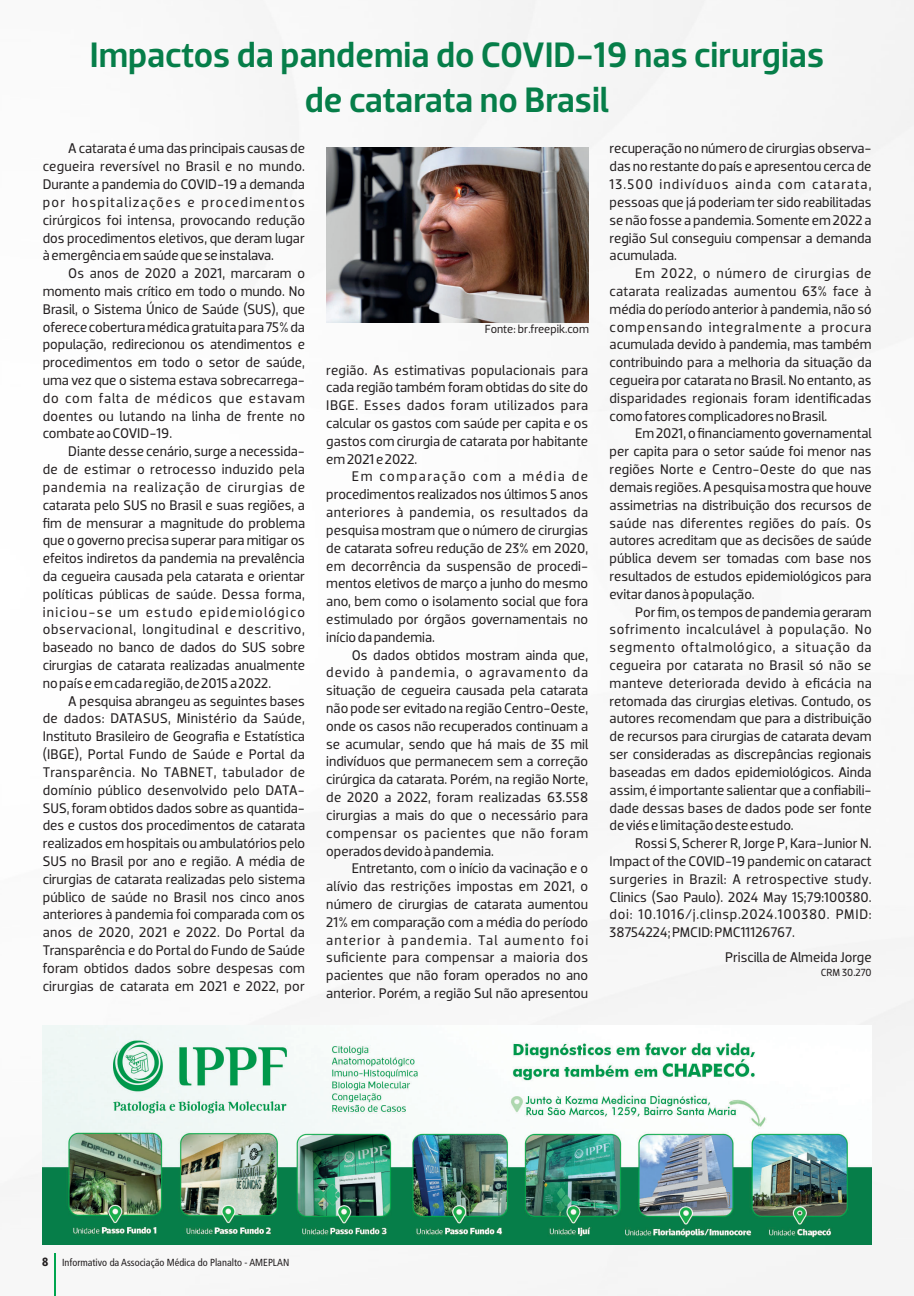
<style>
.page{position:relative;width:914px;height:1296px;background:#fff}
.page>*{position:absolute;margin:0;border:0;box-sizing:border-box;transform-origin:0 0}
.t1{font:500 36px/45px "Dobra";color:#067e49;text-align:center}
.t2{font:14.25px/17.9px "Dobra";color:#231f20;text-align:justify}
.t3{font:12px "Dobra";color:#231f20}
.t4{font:10.5px "Dobra";color:#231f20}
.t5{font:condensed 10.2px "Frutiger";color:#231f20}
.s1{font-weight:900;font-size:11.85px}
</style>
<div class="page">
<img style="left:19px;top:0;width:895px;height:1296px">
<hr style="left:55px;top:1253px;width:1px;height:43px;background:#00a54f">
<img style="left:43px;top:1026px;width:828px;height:218px">
<img style="left:326px;top:148px;width:262px;height:174px">
<h1 class="t1" style="left:90px;top:36px;width:736px">Impactos da pandemia do COVID-19 nas cirurgias de catarata no Brasil</h1>
<p class="t2" style="left:43px;top:141px;width:264px;text-indent:26px">A catarata é uma das principais causas de cegueira reversível no Brasil e no mundo.<br>Durante a pandemia do COVID-19 a demanda por hospitalizações e procedimentos cirúrgicos foi intensa, provocando redução dos procedimentos eletivos, que deram lugar àemergênciaemsaúdequeseinstalava.</p>
<p class="t2" style="left:43px;top:266px;width:264px;text-indent:26px">Os anos de 2020 a 2021, marcaram o momento mais crítico em todo o mundo. No Brasil, o Sistema Único de Saúde (SUS), que oferece cobertura médica gratuita para 75% da população, redirecionou os atendimentos e procedimentos em todo o setor de saúde, uma vez que o sistema estava sobrecarrega&shy;do com falta de médicos que estavam doentes ou lutando na linha de frente no combateaoCOVID-19.</p>
<p class="t2" style="left:43px;top:444px;width:264px;text-indent:26px">Diante desse cenário, surge a necessida&shy;de de estimar o retrocesso induzido pela pandemia na realização de cirurgias de catarata pelo SUS no Brasil e suas regiões, a fim de mensurar a magnitude do problema que o governo precisa superar para mitigar os efeitos indiretos da pandemia na prevalência da cegueira causada pela catarata e orientar políticas públicas de saúde. Dessa forma, iniciou-se um estudo epidemiológico observacional, longitudinal e descritivo, baseado no banco de dados do SUS sobre cirurgias de catarata realizadas anualmente nopaíseemcadaregião,de2015a2022.</p>
<p class="t2" style="left:43px;top:693px;width:264px;text-indent:26px">A pesquisa abrangeu as seguintes bases de dados: DATASUS, Ministério da Saúde, Instituto Brasileiro de Geografia e Estatística (IBGE), Portal Fundo de Saúde e Portal da Transparência. No TABNET, tabulador de domínio público desenvolvido pelo DATA-SUS, foram obtidos dados sobre as quantida&shy;des e custos dos procedimentos de catarata realizados em hospitais ou ambulatórios pelo SUS no Brasil por ano e região. A média de cirurgias de catarata realizadas pelo sistema público de saúde no Brasil nos cinco anos anteriores à pandemia foi comparada com os anos de 2020, 2021 e 2022. Do Portal da Transparência e do Portal do Fundo de Saúde foram obtidos dados sobre despesas com cirurgias de catarata em 2021 e 2022, por</p>
<p class="t2" style="left:609px;top:141px;width:263px">recuperação no número de cirurgias observa&shy;das no restante do país e apresentou cerca de 13.500 indivíduos ainda com catarata, pessoas que já poderiam ter sido reabilitadas se não fosse a pandemia. Somente em 2022 a região Sul conseguiu compensar a demanda acumulada.</p>
<p class="t2" style="left:609px;top:266px;width:263px;text-indent:26px">Em 2022, o número de cirurgias de catarata realizadas aumentou 63% face à média do período anterior à pandemia, não só compensando integralmente a procura acumulada devido à pandemia, mas também contribuindo para a melhoria da situação da cegueira por catarata no Brasil. No entanto, as disparidades regionais foram identificadas comofatorescomplicadoresnoBrasil.</p>
<p class="t2" style="left:609px;top:426px;width:263px;text-indent:26px">Em 2021, o financiamento governamental per capita para o setor saúde foi menor nas regiões Norte e Centro-Oeste do que nas demais regiões. A pesquisa mostra que houve assimetrias na distribuição dos recursos de saúde nas diferentes regiões do país. Os autores acreditam que as decisões de saúde pública devem ser tomadas com base nos resultados de estudos epidemiológicos para evitardanosàpopulação.</p>
<p class="t2" style="left:609px;top:604px;width:263px;text-indent:26px">Por fim, os tempos de pandemia geraram sofrimento incalculável à população. No segmento oftalmológico, a situação da cegueira por catarata no Brasil só não se manteve deteriorada devido à eficácia na retomada das cirurgias eletivas. Contudo, os autores recomendam que para a distribuição de recursos para cirurgias de catarata devam ser consideradas as discrepâncias regionais baseadas em dados epidemiológicos. Ainda assim, é importante salientar que a confiabili&shy;dade dessas bases de dados pode ser fonte deviéselimitaçãodesteestudo.</p>
<p class="t2" style="left:609px;top:836px;width:263px;text-indent:26px">Rossi S, Scherer R, Jorge P, Kara-Junior N.<br>Impact of the COVID-19 pandemic on cataract surgeries in Brazil: A retrospective study.<br>Clinics (Sao Paulo). 2024 May 15;79:100380. doi: 10.1016/j.clinsp.2024.100380. PMID:<br>38754224;PMCID:PMC11126767.</p>
<p class="t2" style="left:725px;top:950px;width:148px">Priscilla de Almeida Jorge</p>
<p class="t4" style="left:820px;top:969px;width:52px">CRM 30.270</p>
<p class="t3" style="left:485px;top:325px;width:106px">Fonte: br.freepik.com</p>
<p class="t2" style="left:326px;top:362px;width:263px">região. As estimativas populacionais para cada região também foram obtidas do site do IBGE. Esses dados foram utilizados para calcular os gastos com saúde per capita e os gastos com cirurgia de catarata por habitante em2021e2022.</p>
<p class="t2" style="left:326px;top:469px;width:263px;text-indent:26px">Em comparação com a média de procedimentos realizados nos últimos 5 anos anteriores à pandemia, os resultados da pesquisa mostram que o número de cirurgias de catarata sofreu redução de 23% em 2020, em decorrência da suspensão de procedi&shy;mentos eletivos de março a junho do mesmo ano, bem como o isolamento social que fora estimulado por órgãos governamentais no iníciodapandemia.</p>
<p class="t2" style="left:326px;top:647px;width:263px;text-indent:26px">Os dados obtidos mostram ainda que, devido à pandemia, o agravamento da situação de cegueira causada pela catarata não pode ser evitado na região Centro-Oeste, onde os casos não recuperados continuam a se acumular, sendo que há mais de 35 mil indivíduos que permanecem sem a correção cirúrgica da catarata. Porém, na região Norte, de 2020 a 2022, foram realizadas 63.558 cirurgias a mais do que o necessário para compensar os pacientes que não foram operadosdevidoàpandemia.</p>
<p class="t2" style="left:326px;top:861px;width:263px;text-indent:26px">Entretanto, com o início da vacinação e o alívio das restrições impostas em 2021, o número de cirurgias de catarata aumentou 21% em comparação com a média do período anterior à pandemia. Tal aumento foi suficiente para compensar a maioria dos pacientes que não foram operados no ano anterior. Porém, a região Sul não apresentou</p>
<p class="t5" style="left:42px;top:1259px;width:248px"><span class="s1">8</span> Informativo da Associação Médica do Planalto - AMEPLAN</p>
</div>
